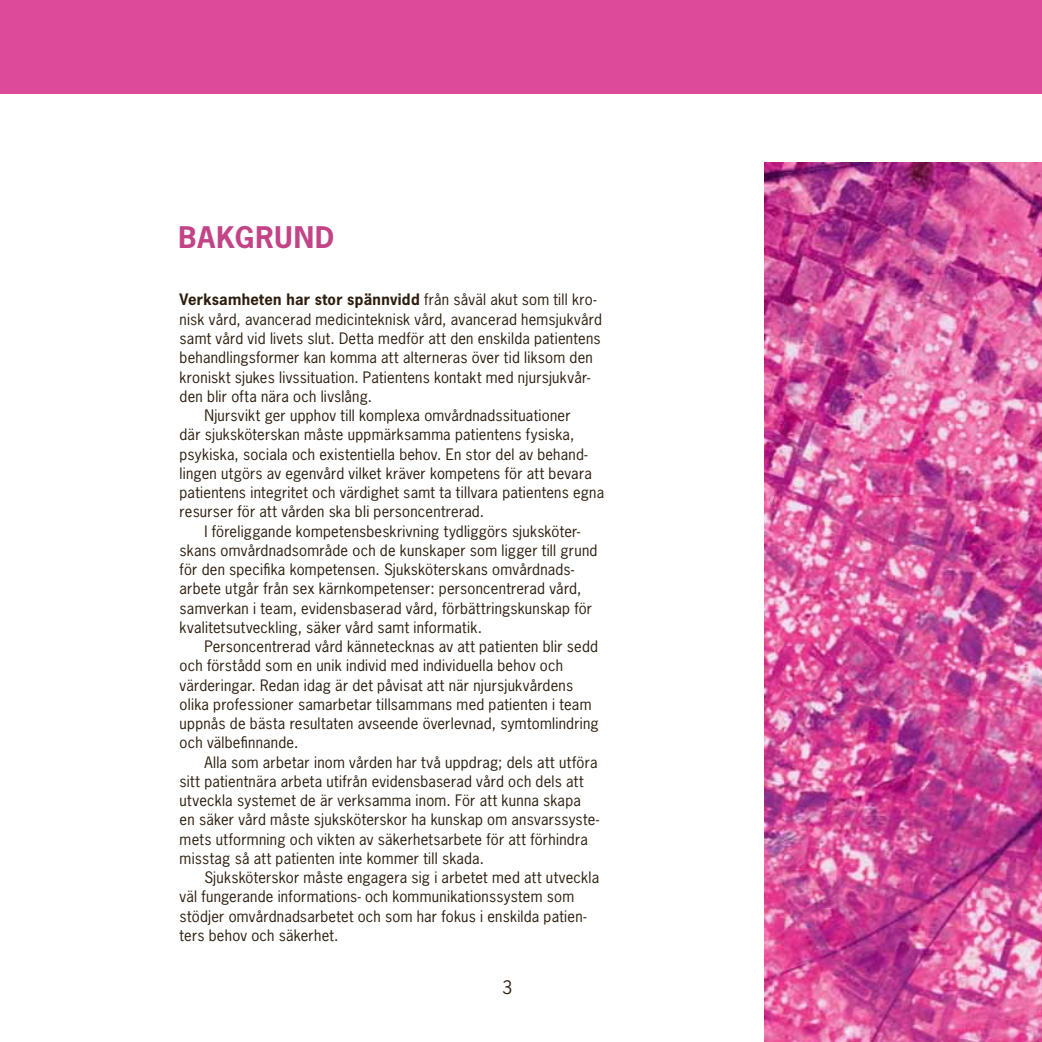
<style>
.page{position:relative;width:1042px;height:1042px;background:#fff}
.page>*{position:absolute;margin:0;border:0;box-sizing:border-box;transform-origin:0 0}
.t1{font:700 28px "News Gothic Std";letter-spacing:.045em;color:#c24487}
.t2{font:17.5px "News Gothic Std";color:#2c1d0d}
.t3{font:14.88px "News Gothic Std";letter-spacing:.015em;color:#2c1d0d}
.t4{font:700 14.88px "News Gothic Std";color:#2c1d0d}
.s1{font-weight:400}
</style>
<div class="page">
<div style="left:0;top:0;width:1042px;height:94px;background:#dd4a9a"></div>
<img style="left:764px;top:162px;width:278px;height:880px">
<h1 class="t1" style="left:179px;top:219px;width:157px">Bakgrund</h1>
<p class="t4" style="left:180px;top:290px;width:418px">Verksamheten har stor spännvidd <span class="s1">från såväl akut som till kro-</span></p>
<p class="t3" style="left:180px;top:309px;width:424px">nisk vård, avancerad medicinteknisk vård, avancerad hemsjukvård</p>
<p class="t3" style="left:180px;top:329px;width:422px">samt vård vid livets slut. Detta medför att den enskilda patientens</p>
<p class="t3" style="left:180px;top:348px;width:415px">behandlingsformer kan komma att alterneras över tid liksom den</p>
<p class="t3" style="left:180px;top:367px;width:412px">kroniskt sjukes livssituation. Patientens kontakt med njursjukvår-</p>
<p class="t3" style="left:180px;top:386px;width:194px">den blir ofta nära och livslång.</p>
<p class="t3" style="left:204px;top:406px;width:368px">Njursvikt ger upphov till komplexa omvårdnadssituationer</p>
<p class="t3" style="left:180px;top:425px;width:396px">där sjuksköterskan måste uppmärksamma patientens fysiska,</p>
<p class="t3" style="left:180px;top:444px;width:409px">psykiska, sociala och existentiella behov. En stor del av behand-</p>
<p class="t3" style="left:180px;top:463px;width:414px">lingen utgörs av egenvård vilket kräver kompetens för att bevara</p>
<p class="t3" style="left:180px;top:483px;width:426px">patientens integritet och värdighet samt ta tillvara patientens egna</p>
<p class="t3" style="left:180px;top:502px;width:306px">resurser för att vården ska bli personcentrerad.</p>
<p class="t3" style="left:204px;top:521px;width:377px">I föreliggande kompetensbeskrivning tydliggörs sjuksköter-</p>
<p class="t3" style="left:180px;top:540px;width:419px">skans omvårdnadsområde och de kunskaper som ligger till grund</p>
<p class="t3" style="left:180px;top:560px;width:396px">för den specifika kompetensen. Sjuksköterskans omvårdnads-</p>
<p class="t3" style="left:180px;top:579px;width:403px">arbete utgår från sex kärnkompetenser: personcentrerad vård,</p>
<p class="t3" style="left:180px;top:598px;width:414px">samverkan i team, evidensbaserad vård, förbättringskunskap för</p>
<p class="t3" style="left:180px;top:617px;width:304px">kvalitetsutveckling, säker vård samt informatik.</p>
<p class="t3" style="left:204px;top:637px;width:395px">Personcentrerad vård kännetecknas av att patienten blir sedd</p>
<p class="t3" style="left:180px;top:656px;width:385px">och förstådd som en unik individ med individuella behov och</p>
<p class="t3" style="left:180px;top:675px;width:395px">värderingar. Redan idag är det påvisat att när njursjukvårdens</p>
<p class="t3" style="left:180px;top:694px;width:413px">olika professioner samarbetar tillsammans med patienten i team</p>
<p class="t3" style="left:180px;top:714px;width:421px">uppnås de bästa resultaten avseende överlevnad, symtomlindring</p>
<p class="t3" style="left:180px;top:733px;width:120px">och välbefinnande.</p>
<p class="t3" style="left:204px;top:752px;width:394px">Alla som arbetar inom vården har två uppdrag; dels att utföra</p>
<p class="t3" style="left:180px;top:771px;width:405px">sitt patientnära arbeta utifrån evidensbaserad vård och dels att</p>
<p class="t3" style="left:180px;top:791px;width:403px">utveckla systemet de är verksamma inom. För att kunna skapa</p>
<p class="t3" style="left:180px;top:810px;width:421px">en säker vård måste sjuksköterskor ha kunskap om ansvarssyste-</p>
<p class="t3" style="left:180px;top:829px;width:410px">mets utformning och vikten av säkerhetsarbete för att förhindra</p>
<p class="t3" style="left:180px;top:848px;width:306px">misstag så att patienten inte kommer till skada.</p>
<p class="t3" style="left:204px;top:868px;width:396px">Sjuksköterskor måste engagera sig i arbetet med att utveckla</p>
<p class="t3" style="left:180px;top:887px;width:396px">väl fungerande informations- och kommunikationssystem som</p>
<p class="t3" style="left:180px;top:906px;width:408px">stödjer omvårdnadsarbetet och som har fokus i enskilda patien-</p>
<p class="t3" style="left:180px;top:925px;width:160px">ters behov och säkerhet.</p>
<p class="t2" style="left:502px;top:976px;width:12px">3</p>
</div>
